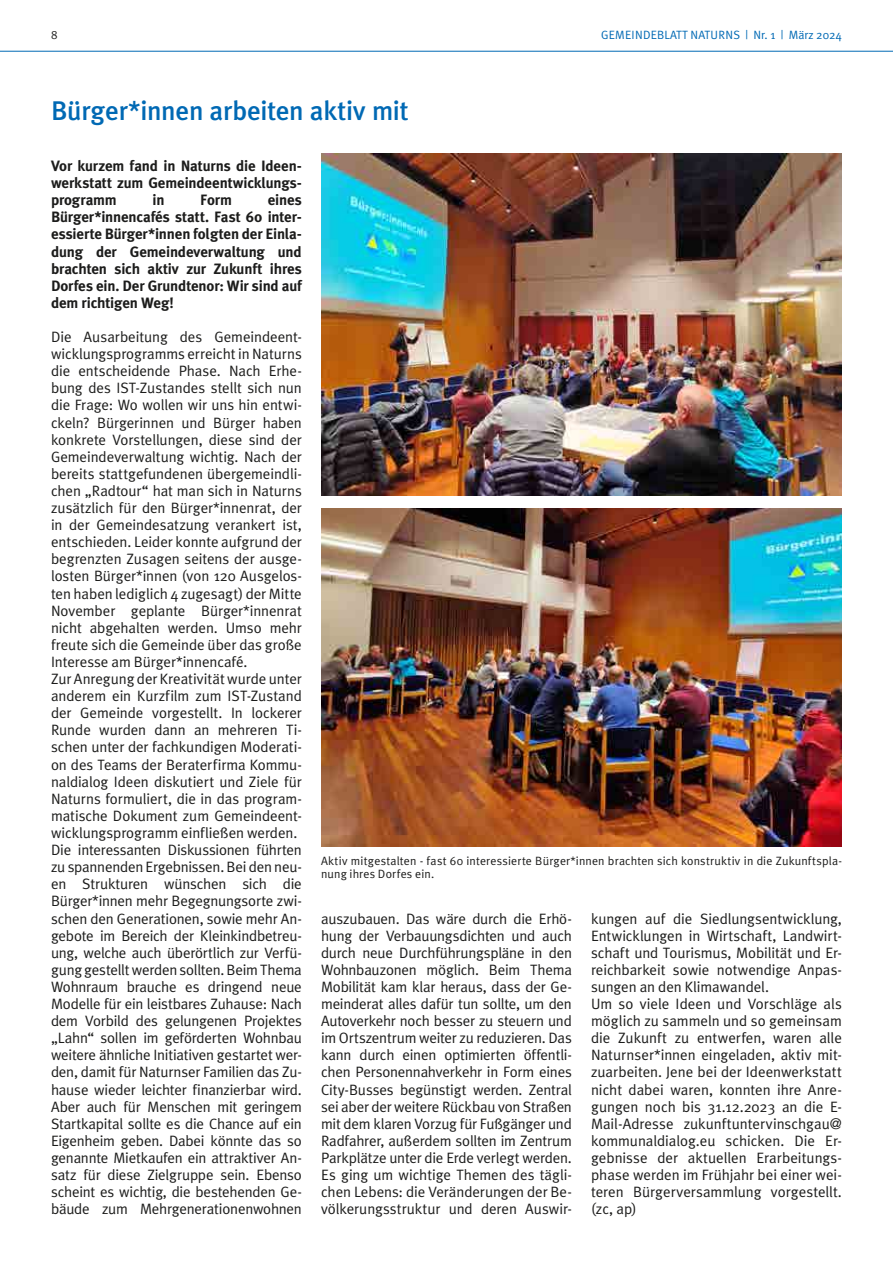
<style>
.page{position:relative;width:893px;height:1263px;background:#fff}
.page>*{position:absolute;margin:0;border:0;box-sizing:border-box;transform-origin:0 0}
.t1{font:500 27px "Meta Plus";letter-spacing:-.01em;color:#0069b4}
.t2{font:15px/17.1px "Meta Plus Normal";letter-spacing:-.005em;color:#1c1c1b}
.t3{font:700 15px/17.1px "Meta Plus";letter-spacing:-.01em;color:#1c1c1b;text-align:justify}
.t4{font:12px/13.5px "Meta Plus Normal";letter-spacing:.015em;color:#1c1c1b}
.t5{font:12px "Meta Plus Normal";letter-spacing:.01em;color:#0069b4}
</style>
<div class="page">
<hr style="left:0;top:51px;width:893px;height:1px;background:#0069b4">
<img style="left:321px;top:508px;width:521px;height:338px">
<img style="left:321px;top:154px;width:521px;height:342px">
<p class="t4" style="left:51px;top:28px;width:8px">8</p>
<p class="t5" style="left:601px;top:28px;width:242px">GEMEINDEBLATT NATURNS | Nr. 1 | März 2024</p>
<h1 class="t1" style="left:51px;top:95px;width:359px">Bürger*innen arbeiten aktiv mit</h1>
<p class="t3" style="left:51px;top:157px;width:252px">Vor kurzem fand in Naturns die Ideen&shy;werkstatt zum Gemeindeentwicklungs&shy;programm</p>
<p class="t3" style="left:51px;top:191px;width:252px;text-indent:217px">eines Bürger*innencafés statt. Fast 60 inter&shy;essierte Bürger*innen folgten der Einla&shy;dung der Gemeindeverwaltung und brachten sich aktiv zur Zukunft ihres Dorfes ein. Der Grundtenor: Wir sind auf dem richtigen Weg!</p>
<p class="t2" style="left:51px;top:328px;width:252px">Die Ausarbeitung des Gemeindeent&shy;wicklungsprogramms erreicht in Naturns die entscheidende Phase. Nach Erhe&shy;bung des IST-Zustandes stellt sich nun die Frage: Wo wollen wir uns hin entwi&shy;ckeln? Bürgerinnen und Bürger haben konkrete Vorstellungen, diese sind der Gemeindeverwaltung wichtig. Nach der bereits stattgefundenen übergemeindli&shy;chen „Radtour“ hat man sich in Naturns zusätzlich für den Bürger*innenrat, der in der Gemeindesatzung verankert ist, entschieden. Leider konnte aufgrund der begrenzten Zusagen seitens der ausge&shy;losten Bürger*innen (von 120 Ausgelos&shy;ten haben lediglich 4 zugesagt) der Mitte November geplante Bürger*innenrat nicht abgehalten werden. Umso mehr freute sich die Gemeinde über das große Interesse am Bürger*innencafé.<br>Zur Anregung der Kreativität wurde unter anderem ein Kurzfilm zum IST-Zustand der Gemeinde vorgestellt. In lockerer Runde wurden dann an mehreren Ti&shy;schen unter der fachkundigen Moderati&shy;on des Teams der Beraterfirma Kommu&shy;naldialog Ideen diskutiert und Ziele für Naturns formuliert, die in das program&shy;matische Dokument zum Gemeindeent&shy;wicklungsprogramm einfließen werden.<br>Die interessanten Diskussionen führten zu spannenden Ergebnissen. Bei den neu&shy;en Strukturen wünschen sich die Bürger*innen mehr Begegnungsorte zwi&shy;schen den Generationen, sowie mehr An&shy;gebote im Bereich der Kleinkindbetreu&shy;ung, welche auch überörtlich zur Verfü&shy;gung gestellt werden sollten. Beim Thema Wohnraum brauche es dringend neue Modelle für ein leistbares Zuhause: Nach dem Vorbild des gelungenen Projektes „Lahn“ sollen im geförderten Wohnbau weitere ähnliche Initiativen gestartet wer&shy;den, damit für Naturnser Familien das Zu&shy;hause wieder leichter finanzierbar wird.<br>Aber auch für Menschen mit geringem Startkapital sollte es die Chance auf ein Eigenheim geben. Dabei könnte das so genannte Mietkaufen ein attraktiver An&shy;satz für diese Zielgruppe sein. Ebenso scheint es wichtig, die bestehenden Ge&shy;bäude zum Mehrgenerationenwohnen</p>
<p class="t3" style="left:153px;top:191px;width:14px">in</p>
<p class="t3" style="left:200px;top:191px;width:33px">Form</p>
<p class="t4" style="left:321px;top:853px;width:522px">Aktiv mitgestalten - fast 60 interessierte Bürger*innen brachten sich konstruktiv in die Zukunftspla&shy;nung ihres Dorfes ein.</p>
<p class="t2" style="left:321px;top:909px;width:252px;text-align:justify">auszubauen. Das wäre durch die Erhö&shy;hung der Verbauungsdichten und auch durch neue Durchführungspläne in den Wohnbauzonen möglich. Beim Thema Mobilität kam klar heraus, dass der Ge&shy;meinderat alles dafür tun sollte, um den Autoverkehr noch besser zu steuern und im Ortszentrum weiter zu reduzieren. Das kann durch einen optimierten öffentli&shy;chen Personennahverkehr in Form eines City-Busses begünstigt werden. Zentral sei aber der weitere Rückbau von Straßen mit dem klaren Vorzug für Fußgänger und Radfahrer, außerdem sollten im Zentrum Parkplätze unter die Erde verlegt werden.<br>Es ging um wichtige Themen des tägli&shy;chen Lebens: die Veränderungen der Be&shy;völkerungsstruktur und deren Auswir-</p>
<p class="t2" style="left:591px;top:909px;width:252px">kungen auf die Siedlungsentwicklung, Entwicklungen in Wirtschaft, Landwirt&shy;schaft und Tourismus, Mobilität und Er&shy;reichbarkeit sowie notwendige Anpas&shy;sungen an den Klimawandel.<br>Um so viele Ideen und Vorschläge als möglich zu sammeln und so gemeinsam die Zukunft zu entwerfen, waren alle Naturnser*innen eingeladen, aktiv mit&shy;zuarbeiten. Jene bei der Ideenwerkstatt nicht dabei waren, konnten ihre Anre&shy;gungen noch bis 31.12.2023 an die E-Mail-Adresse zukunftuntervinschgau@ kommunaldialog.eu schicken. Die Er&shy;gebnisse der aktuellen Erarbeitungs&shy;phase werden im Frühjahr bei einer wei&shy;teren Bürgerversammlung vorgestellt. (zc, ap)</p>
</div>
